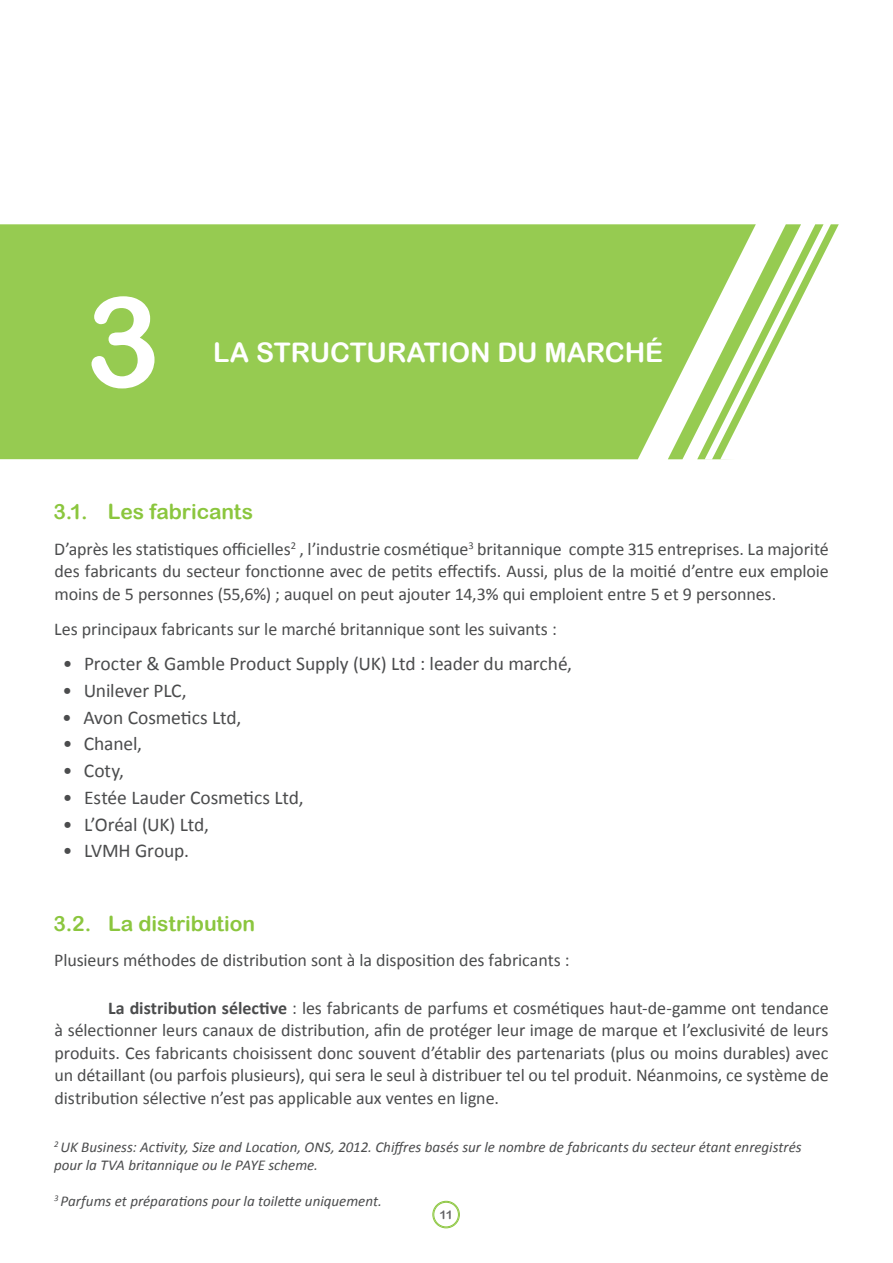
<style>
.page{position:relative;width:893px;height:1263px;background:#fff}
.page>*{position:absolute;margin:0;border:0;box-sizing:border-box;transform-origin:0 0}
.B_-_bodytext_w_0mm_s{font:126px "Arial Rounded MT Bold";color:#fff}
.T_-_new_main_title{font:27px "Arial Rounded MT Bold";color:#fff}
.T_-_subtitle{font:21px "Arial Rounded MT Bold";color:#8bc63e}
.B-_bullets{font:19.5px/26.7px "Calibri";letter-spacing:-.005em;color:#4b4c4d;text-align:justify}
.B_-_bodytext_w__3mm{font:18px/22.5px "Calibri";letter-spacing:-.005em;color:#4b4c4d;text-align:justify}
.B-_bullets-2{font:italic 15px/18px "Calibri";color:#4b4c4d}
.t1{font:12px "Arial Rounded MT Bold";color:#636366}
.s1{font-weight:700}
</style>
<div class="page">
<div style="left:433px;top:1201px;width:27px;height:27px;border:1px solid #8bc63e;border-radius:50%"></div>
<div style="left:434px;top:1202px;width:25px;height:25px;border:1px solid #8bc63e;border-radius:50%"></div>
<svg style="left:0;top:224px;width:839px;height:235px;background:#a4d168"></svg>
<p class="B_-_bodytext_w_0mm_s" style="left:85px;top:268px;width:64px">3</p>
<p class="T_-_new_main_title" style="left:213px;top:336px;width:62px">LA STRUCTURATION</p>
<p class="T_-_new_main_title" style="left:497px;top:336px;width:68px">DU MARC</p>
<p class="T_-_new_main_title" style="left:625px;top:336px;width:40px">HÉ</p>
<p class="T_-_subtitle" style="left:54px;top:499px;width:201px">3.1 . LES FABRICANTS</p>
<p class="B_-_bodytext_w__3mm" style="left:54px;top:536px;width:776px">D’après les statistiques officielles<sup>2</sup> , l’industrie cosmétique<sup>3</sup> britannique compte 315 entreprises. La majorité des fabricants du secteur fonctionne avec de petits effectifs. Aussi, plus de la moitié d’entre eux emploie moins de 5 personnes (55,6%) ; auquel on peut ajouter 14,3% qui emploient entre 5 et 9 personnes.</p>
<p class="B_-_bodytext_w__3mm" style="left:54px;top:617px;width:504px">Les principaux fabricants sur le marché britannique sont les suivants :</p>
<p class="B-_bullets" style="left:84px;top:649px;width:489px">Procter &amp; Gamble Product Supply (U K) Ltd : leader du marché,</p>
<p class="B-_bullets" style="left:84px;top:676px;width:104px">U nilever PLC,</p>
<p class="B-_bullets" style="left:83px;top:703px;width:159px">Avon Cosmetics Ltd,</p>
<p class="B-_bullets" style="left:84px;top:730px;width:60px">Chanel,</p>
<p class="B-_bullets" style="left:84px;top:756px;width:42px">Coty,</p>
<p class="B-_bullets" style="left:84px;top:783px;width:221px">Estée Lauder Cosmetics Ltd,</p>
<p class="B-_bullets" style="left:84px;top:810px;width:126px">L’Oréal (U K) Ltd,</p>
<p class="B-_bullets" style="left:84px;top:837px;width:106px">LVMH Group.</p>
<p class="B-_bullets" style="left:62px;top:649px;width:12px">• • • • • • • •</p>
<p class="T_-_subtitle" style="left:54px;top:911px;width:203px">3.2. LA DISTRIBUTION</p>
<p class="B_-_bodytext_w__3mm" style="left:54px;top:948px;width:517px">Plusieurs méthodes de distribution sont à la disposition des fabricants :</p>
<p class="B_-_bodytext_w__3mm" style="left:54px;top:996px;width:776px;text-indent:54px"><span class="s1">La distribution sélective</span> : les fabricants de parfums et cosmétiques haut-de-gamme ont tendance à sélectionner leurs canaux de distribution, afin de protéger leur image de marque et l’exclusivité de leurs produits. Ces fabricants choisissent donc souvent d’établir des partenariats (plus ou moins durables) avec un détaillant (ou parfois plusieurs), qui sera le seul à distribuer tel ou tel produit. Néanmoins, ce système de distribution sélective n’est pas applicable aux ventes en ligne.</p>
<p class="B-_bullets-2" style="left:54px;top:1137px;width:749px"><sup>2</sup> UK Business: Activity, Size and Location, ONS, 2012. Chiffres basés sur le nombre de fabricants du secteur étant enregistrés pour la TVA britannique ou le PAYE scheme.</p>
<p class="B-_bullets-2" style="left:54px;top:1191px;width:329px"><sup>3</sup> Parfums et préparations pour la toilette uniquement.</p>
<p class="t1" style="left:439px;top:1207px;width:7px">11</p>
</div>
